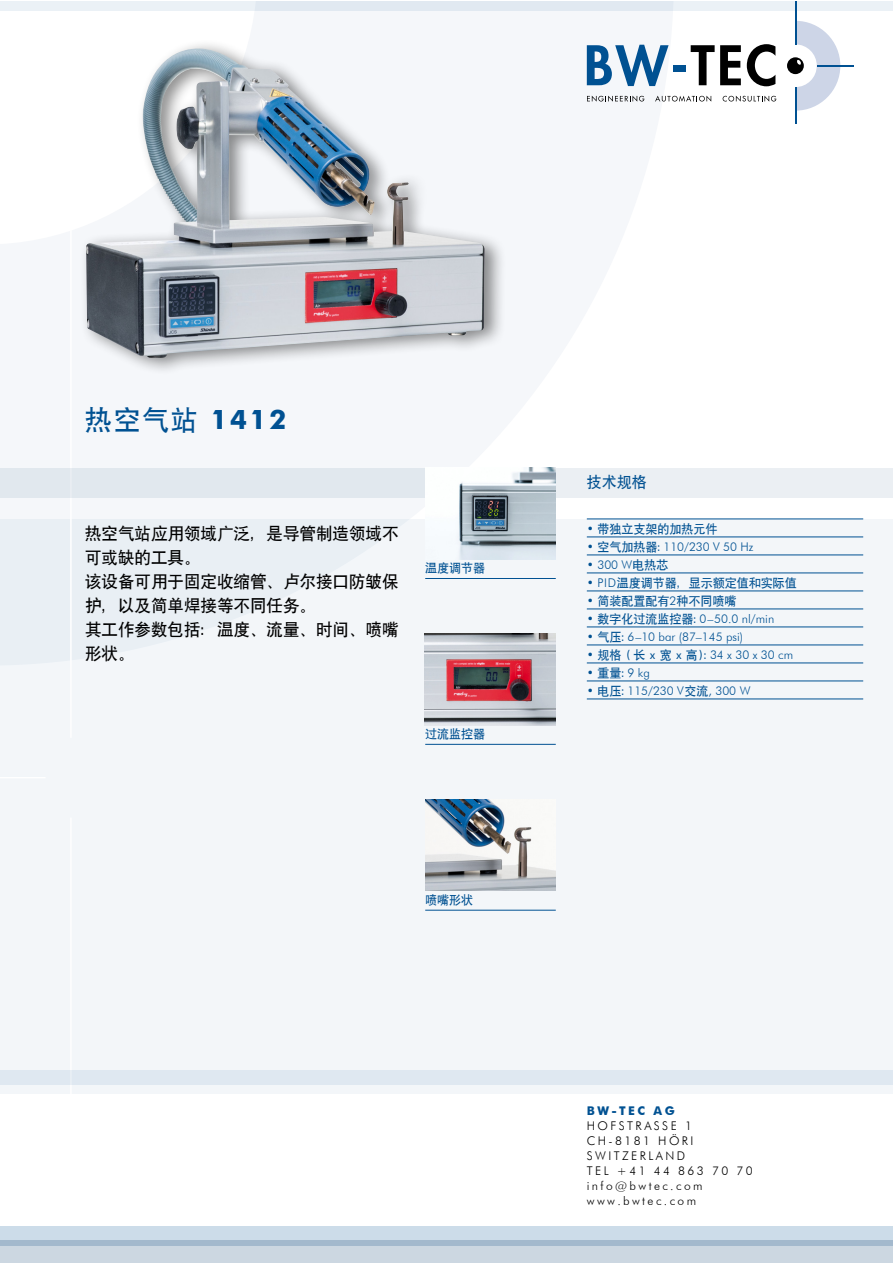
<style>
.page{position:relative;width:893px;height:1263px;background:#fff}
.page>*{position:absolute;margin:0;border:0;box-sizing:border-box;transform-origin:0 0}
.t1{font:27px "SIL Hei Med Jian";color:#005192}
.t2{font:16.5px/24px "SIL Hei Med Jian";color:#000}
.t3{font:15px "SIL Hei Med Jian";color:#005192}
.t4{font:300 12px "Futura BT";color:#005192}
.t5{font:300 12px/15px "Futura BT";letter-spacing:.2em;color:#000}
.t6{font:12px "SIL Hei Med Jian";color:#005192}
.t7{font:700 12px "Futura BT";letter-spacing:.2em;color:#005192}
.s1{font-family:"Futura BT";font-weight:700}
.s2{font-family:"Futura BT";font-weight:300}
.s3{font-family:"SIL Hei Med Jian";font-weight:400}
</style>
<div class="page">
<div style="left:0;top:1px;width:892px;height:10px;background:#ebf1f6"></div>
<svg style="left:587px;top:45px;width:82px;height:41px"></svg>
<div style="left:673px;top:65px;width:13px;height:6px;background:#005192"></div>
<svg style="left:691px;top:45px;width:50px;height:40px"></svg>
<svg style="left:747px;top:44px;width:28px;height:42px"></svg>
<div style="left:787px;top:57px;width:17px;height:17px;background:#000;border-radius:50%"></div>
<svg style="left:795px;top:21px;width:45px;height:90px"></svg>
<hr style="left:795px;top:1px;width:1px;height:43px;background:#005192">
<hr style="left:795px;top:87px;width:1px;height:37px;background:#005192">
<hr style="left:817px;top:65px;width:36px;height:1px;background:#005192">
<svg style="left:587px;top:96px;width:57px;height:6px"></svg>
<svg style="left:655px;top:96px;width:56px;height:6px"></svg>
<svg style="left:723px;top:96px;width:53px;height:6px"></svg>
<div style="left:0;top:519px;width:892px;height:575px;background:#f3f6f9"></div>
<hr style="left:0;top:777px;width:46px;height:1px;background:#fff">
<hr style="left:70px;top:178px;width:2px;height:560px;background:#fff">
<div style="left:0;top:468px;width:892px;height:29px;background:#e1e8ee"></div>
<hr style="left:70px;top:817px;width:2px;height:336px;background:#fff">
<div style="left:0;top:1070px;width:892px;height:14px;background:#dfe8f1"></div>
<div style="left:0;top:1226px;width:892px;height:20px;background:#ccdce9"></div>
<svg style="left:0;top:1240px;width:892px;height:23px;background:#c1cfdb"></svg>
<img style="left:425px;top:468px;width:131px;height:91px">
<hr style="left:425px;top:578px;width:131px;height:1px;background:#005192">
<img style="left:425px;top:634px;width:130px;height:91px">
<hr style="left:425px;top:744px;width:131px;height:1px;background:#005192">
<img style="left:425px;top:799px;width:131px;height:92px">
<hr style="left:425px;top:910px;width:131px;height:1px;background:#005192">
<hr style="left:587px;top:519px;width:276px;height:1px;background:#005192">
<hr style="left:587px;top:537px;width:276px;height:1px;background:#005192">
<hr style="left:587px;top:555px;width:276px;height:1px;background:#005192">
<hr style="left:587px;top:573px;width:276px;height:1px;background:#005192">
<hr style="left:587px;top:591px;width:276px;height:1px;background:#005192">
<hr style="left:587px;top:609px;width:276px;height:1px;background:#005192">
<hr style="left:587px;top:627px;width:276px;height:1px;background:#005192">
<hr style="left:587px;top:645px;width:276px;height:1px;background:#005192">
<hr style="left:587px;top:663px;width:276px;height:1px;background:#005192">
<hr style="left:587px;top:681px;width:276px;height:1px;background:#005192">
<hr style="left:587px;top:699px;width:276px;height:1px;background:#005192">
<div style="left:79px;top:38px;width:427px;height:337px;background:#000;opacity:.46"></div>
<img style="left:86px;top:48px;width:399px;height:310px">
<h1 class="t1" style="left:85px;top:407px;width:203px">热空气站 <span class="s1">1412</span></h1>
<h2 class="t2" style="left:85px;top:522px;width:315px">热空气站应用领域广泛，是导管制造领域不可或缺的工具。<br>该设备可用于固定收缩管、卢尔接口防皱保护，以及简单焊接等不同任务。<br>其工作参数包括：温度、流量、时间、喷嘴形状。</h2>
<p class="t6" style="left:425px;top:562px;width:61px">温度调节器</p>
<p class="t6" style="left:425px;top:728px;width:61px">过流监控器</p>
<p class="t6" style="left:425px;top:894px;width:49px">喷嘴形状</p>
<p class="t3" style="left:587px;top:475px;width:61px">技术规格</p>
<p class="t6" style="left:587px;top:523px;width:132px"><span class="s2">•</span> 带独立支架的加热元件</p>
<p class="t4" style="left:587px;top:539px;width:168px">• <span class="s3">空气加热器:</span> 110/230 V 50 Hz</p>
<p class="t4" style="left:587px;top:557px;width:83px">• 300 W<span class="s3">电热芯</span></p>
<p class="t6" style="left:587px;top:577px;width:212px"><span class="s2">• PID</span>温度调节器，显示额定值和实际值</p>
<p class="t6" style="left:587px;top:595px;width:151px"><span class="s2">•</span> 简装配置配有<span class="s2">2</span>种不同喷嘴</p>
<p class="t4" style="left:587px;top:611px;width:189px">• <span class="s3">数字化过流监控器:</span> 0–50.0 nl/min</p>
<p class="t4" style="left:587px;top:629px;width:158px">• <span class="s3">气压:</span> 6–10 bar (87–145 psi)</p>
<p class="t4" style="left:587px;top:647px;width:208px">• <span class="s3">规格（长 x 宽 x 高):</span> 34 x 30 x 30 cm</p>
<p class="t4" style="left:587px;top:665px;width:65px">• <span class="s3">重量:</span> 9 kg</p>
<p class="t4" style="left:587px;top:683px;width:165px">• <span class="s3">电压:</span> 115/230 V<span class="s3">交流</span>, 300 W</p>
<p class="t7" style="left:587px;top:1103px;width:89px">BW-TEC AG</p>
<p class="t5" style="left:587px;top:1118px;width:167px">HOFSTRASSE 1<br>CH-8181 HÖRI<br>SWITZERLAND<br>TEL +41 44 863 70 70 info@bwtec.com www.bwtec.com</p>
</div>
